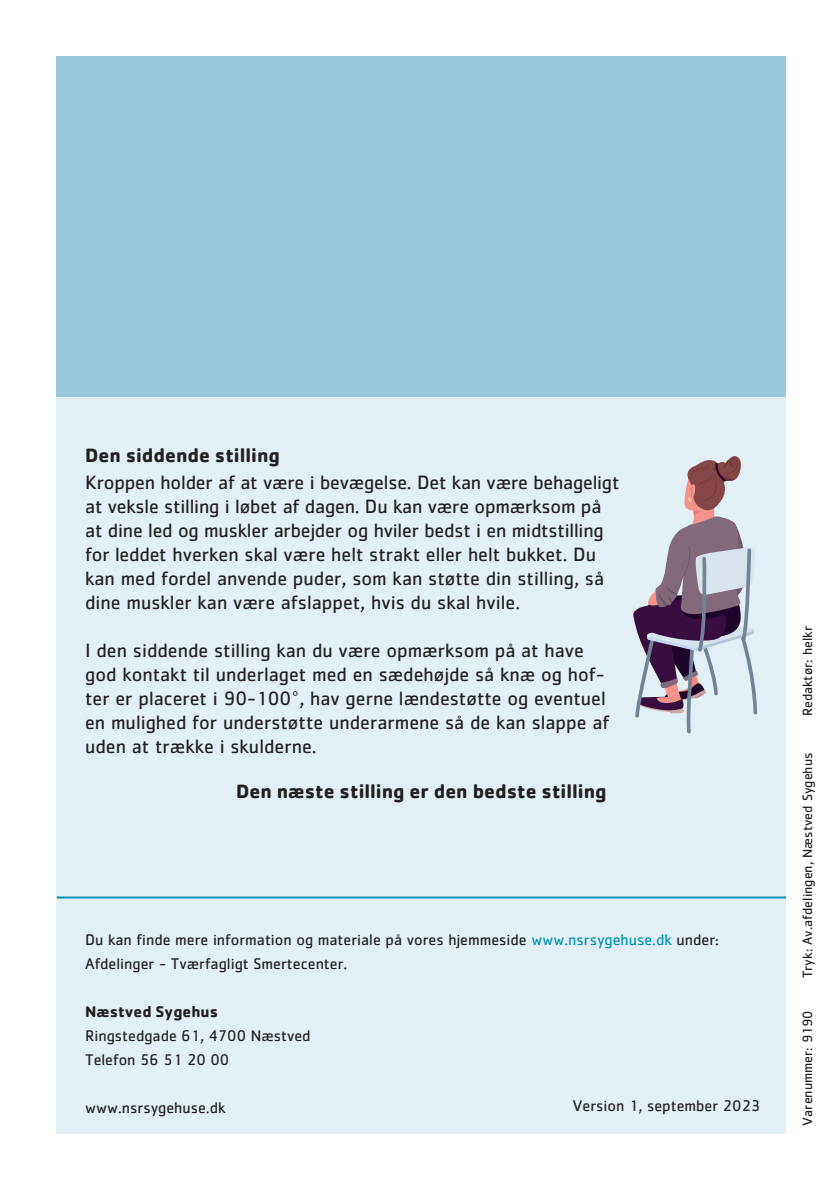
<style>
.page{position:relative;width:840px;height:1191px;background:#fff}
.page>*{position:absolute;margin:0;border:0;box-sizing:border-box;transform-origin:0 0}
.Brødtekst{font:20px/24px "Cachet Std";color:#231f20}
.Mellemrubrik{font:700 20px "Cachet Std";color:#231f20}
.Adresser{font:16px/24px "Cachet Std";color:#231f20}
.Adresser_FED{font:700 16px "Cachet Std";color:#231f20}
.t1{font:14px "Cachet Std";color:#231f20}
.s1{color:#0093b4}
</style>
<div class="page">
<div style="left:57px;top:393px;width:728px;height:741px;background:#e2eff5"></div>
<div style="left:57px;top:57px;width:728px;height:340px;background:#95c8da"></div>
<svg style="left:633px;top:456px;width:123px;height:277px"></svg>
<hr style="left:57px;top:896px;width:728px;height:2px;background:#0093b4">
<h3 class="Mellemrubrik" style="left:85px;top:442px;width:196px">Den siddende stilling</h3>
<p class="Brødtekst" style="left:85px;top:469px;width:535px">Kroppen holder af at være i bevægelse. Det kan være behageligt at veksle stilling i løbet af dagen. Du kan være opmærksom på at dine led og muskler arbejder og hviler bedst i en midtstilling for leddet hverken skal være helt strakt eller helt bukket. Du kan med fordel anvende puder, som kan støtte din stilling, så dine muskler kan være afslappet, hvis du skal hvile.</p>
<p class="Brødtekst" style="left:85px;top:637px;width:525px">I den siddende stilling kan du være opmærksom på at have god kontakt til underlaget med en sædehøjde så knæ og hof&shy;ter er placeret i 90-100°, hav gerne lændestøtte og eventuel en mulighed for understøtte underarmene så de kan slappe af uden at trække i skulderne.</p>
<h3 class="Mellemrubrik" style="left:236px;top:778px;width:372px">Den næste stilling er den bedste stilling</h3>
<p class="Adresser" style="left:85px;top:927px;width:635px">Du kan finde mere information og materiale på vores hjemmeside <span class="s1">www.nsrsygehuse.dk</span> under:<br>Afdelinger - Tværfagligt Smertecenter.</p>
<p class="Adresser_FED" style="left:85px;top:1001px;width:134px">Næstved Sygehus</p>
<p class="Adresser" style="left:85px;top:1023px;width:227px">Ringstedgade 61, 4700 Næstved</p>
<p class="Adresser" style="left:85px;top:1047px;width:146px">Telefon 56 51 20 00</p>
<p class="Adresser" style="left:85px;top:1095px;width:142px">www.nsrsygehuse.dk</p>
<p class="Adresser" style="left:572px;top:1093px;width:189px">Version 1, september 2023</p>
<p class="t1" style="left:798px;top:716px;width:92px;rotate:-90deg">Redaktør: helkr</p>
<p class="t1" style="left:798px;top:978px;width:227px;rotate:-90deg">Tryk: Av.afdelingen, Næstved Sygehus</p>
<p class="t1" style="left:798px;top:1125px;width:117px;rotate:-90deg">Varenummer: 9190</p>
</div>
